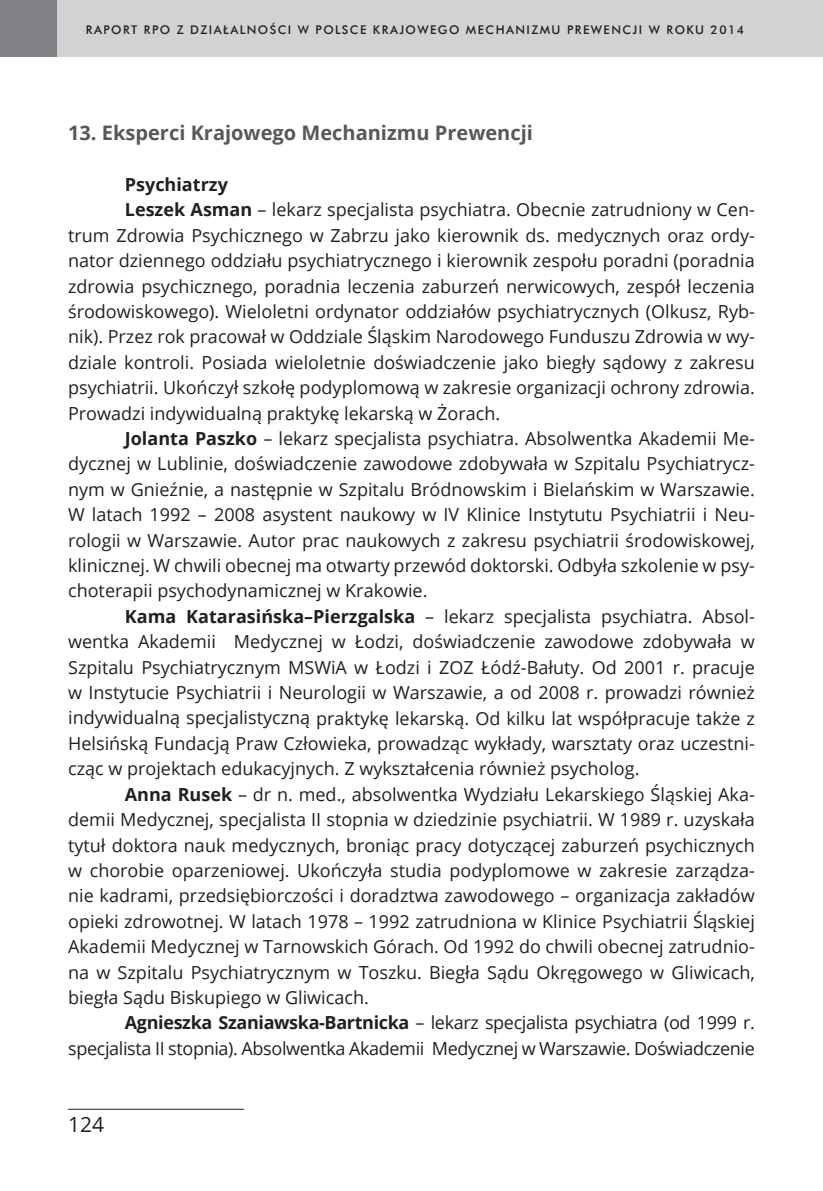
<style>
.page{position:relative;width:823px;height:1191px;background:#fff}
.page>*{position:absolute;margin:0;border:0;box-sizing:border-box;transform-origin:0 0}
.t1{font:21px "Open Sans";color:#231f20}
.t2{font:700 20px "Open Sans";color:#57585a}
.t3{font:18px "Open Sans";color:#231f20}
.t4{font:18px "Open Sans";letter-spacing:-.02em;color:#231f20}
.t5{font:700 18px "Open Sans";color:#231f20}
.t6{font:12px "Futura Md EU";letter-spacing:.12em;color:#231f20}
.s1{font-weight:700}
</style>
<div class="page">
<div style="left:57px;top:0;width:765px;height:57px;background:#d1d2d4"></div>
<div style="left:0;top:0;width:57px;height:57px;background:#808285"></div>
<hr style="left:68px;top:1108px;width:176px;height:1px;background:#231f20">
<p class="t6" style="left:86px;top:22px;width:659px">RAPORT RPO Z DZIAŁALNOŚCI W POLSCE KRAJOWEGO MECHANIZMU PREWENCJI W ROKU 2014</p>
<p class="t2" style="left:68px;top:119px;width:466px">13. Eksperci Krajowego Mechanizmu Prewencji</p>
<p class="t5" style="left:125px;top:172px;width:104px">Psychiatrzy</p>
<p class="t3" style="left:125px;top:197px;width:631px"><span class="s1">Leszek Asman</span> – lekarz specjalista psychiatra. Obecnie zatrudniony w Cen-</p>
<p class="t3" style="left:68px;top:222px;width:688px">trum Zdrowia Psychicznego w Zabrzu jako kierownik ds. medycznych oraz ordy-</p>
<p class="t3" style="left:68px;top:248px;width:688px">nator dziennego oddziału psychiatrycznego i kierownik zespołu poradni (poradnia</p>
<p class="t3" style="left:68px;top:273px;width:687px">zdrowia psychicznego, poradnia leczenia zaburzeń nerwicowych, zespół leczenia</p>
<p class="t3" style="left:68px;top:299px;width:688px">środowiskowego). Wieloletni ordynator oddziałów psychiatrycznych (Olkusz, Ryb-</p>
<p class="t3" style="left:68px;top:324px;width:688px">nik). Przez rok pracował w Oddziale Śląskim Narodowego Funduszu Zdrowia w wy-</p>
<p class="t3" style="left:68px;top:349px;width:688px">dziale kontroli. Posiada wieloletnie doświadczenie jako biegły sądowy z zakresu</p>
<p class="t3" style="left:68px;top:375px;width:688px">psychiatrii. Ukończył szkołę podyplomową w zakresie organizacji ochrony zdrowia.</p>
<p class="t3" style="left:68px;top:400px;width:433px">Prowadzi indywidualną praktykę lekarską w Żorach.</p>
<p class="t3" style="left:125px;top:426px;width:631px"><span class="s1">Jolanta Paszko</span> – lekarz specjalista psychiatra. Absolwentka Akademii Me-</p>
<p class="t3" style="left:68px;top:451px;width:688px">dycznej w Lublinie, doświadczenie zawodowe zdobywała w Szpitalu Psychiatrycz-</p>
<p class="t3" style="left:68px;top:476px;width:687px">nym w Gnieźnie, a następnie w Szpitalu Bródnowskim i Bielańskim w Warszawie.</p>
<p class="t3" style="left:68px;top:502px;width:688px">W latach 1992 – 2008 asystent naukowy w IV Klinice Instytutu Psychiatrii i Neu-</p>
<p class="t3" style="left:68px;top:527px;width:687px">rologii w Warszawie. Autor prac naukowych z zakresu psychiatrii środowiskowej,</p>
<p class="t3" style="left:68px;top:553px;width:688px">klinicznej. W chwili obecnej ma otwarty przewód doktorski. Odbyła szkolenie w psy-</p>
<p class="t3" style="left:68px;top:578px;width:360px">choterapii psychodynamicznej w Krakowie.</p>
<p class="t3" style="left:125px;top:603px;width:631px"><span class="s1">Kama Katarasińska–Pierzgalska</span> – lekarz specjalista psychiatra. Absol-</p>
<p class="t3" style="left:68px;top:629px;width:687px">wentka Akademii Medycznej w Łodzi, doświadczenie zawodowe zdobywała w</p>
<p class="t3" style="left:68px;top:654px;width:688px">Szpitalu Psychiatrycznym MSWiA w Łodzi i ZOZ Łódź-Bałuty. Od 2001 r. pracuje</p>
<p class="t3" style="left:68px;top:680px;width:687px">w Instytucie Psychiatrii i Neurologii w Warszawie, a od 2008 r. prowadzi również</p>
<p class="t3" style="left:68px;top:705px;width:687px">indywidualną specjalistyczną praktykę lekarską. Od kilku lat współpracuje także z</p>
<p class="t3" style="left:68px;top:730px;width:688px">Helsińską Fundacją Praw Człowieka, prowadząc wykłady, warsztaty oraz uczestni-</p>
<p class="t3" style="left:68px;top:756px;width:572px">cząc w projektach edukacyjnych. Z wykształcenia również psycholog.</p>
<p class="t3" style="left:125px;top:781px;width:631px"><span class="s1">Anna Rusek</span> – dr n. med., absolwentka Wydziału Lekarskiego Śląskiej Aka-</p>
<p class="t3" style="left:68px;top:807px;width:687px">demii Medycznej, specjalista II stopnia w dziedzinie psychiatrii. W 1989 r. uzyskała</p>
<p class="t3" style="left:68px;top:832px;width:688px">tytuł doktora nauk medycznych, broniąc pracy dotyczącej zaburzeń psychicznych</p>
<p class="t3" style="left:68px;top:857px;width:687px">w chorobie oparzeniowej. Ukończyła studia podyplomowe w zakresie zarządza-</p>
<p class="t3" style="left:68px;top:883px;width:687px">nie kadrami, przedsiębiorczości i doradztwa zawodowego – organizacja zakładów</p>
<p class="t3" style="left:68px;top:908px;width:687px">opieki zdrowotnej. W latach 1978 – 1992 zatrudniona w Klinice Psychiatrii Śląskiej</p>
<p class="t3" style="left:68px;top:934px;width:688px">Akademii Medycznej w Tarnowskich Górach. Od 1992 do chwili obecnej zatrudnio-</p>
<p class="t3" style="left:68px;top:959px;width:688px">na w Szpitalu Psychiatrycznym w Toszku. Biegła Sądu Okręgowego w Gliwicach,</p>
<p class="t3" style="left:68px;top:984px;width:302px">biegła Sądu Biskupiego w Gliwicach.</p>
<p class="t4" style="left:125px;top:1010px;width:631px"><span class="s1">Agnieszka Szaniawska-Bartnicka</span> – lekarz specjalista psychiatra (od 1999 r.</p>
<p class="t4" style="left:68px;top:1035px;width:687px">specjalista II stopnia). Absolwentka Akademii Medycznej w Warszawie. Doświadczenie</p>
<p class="t1" style="left:68px;top:1109px;width:38px">124</p>
</div>
